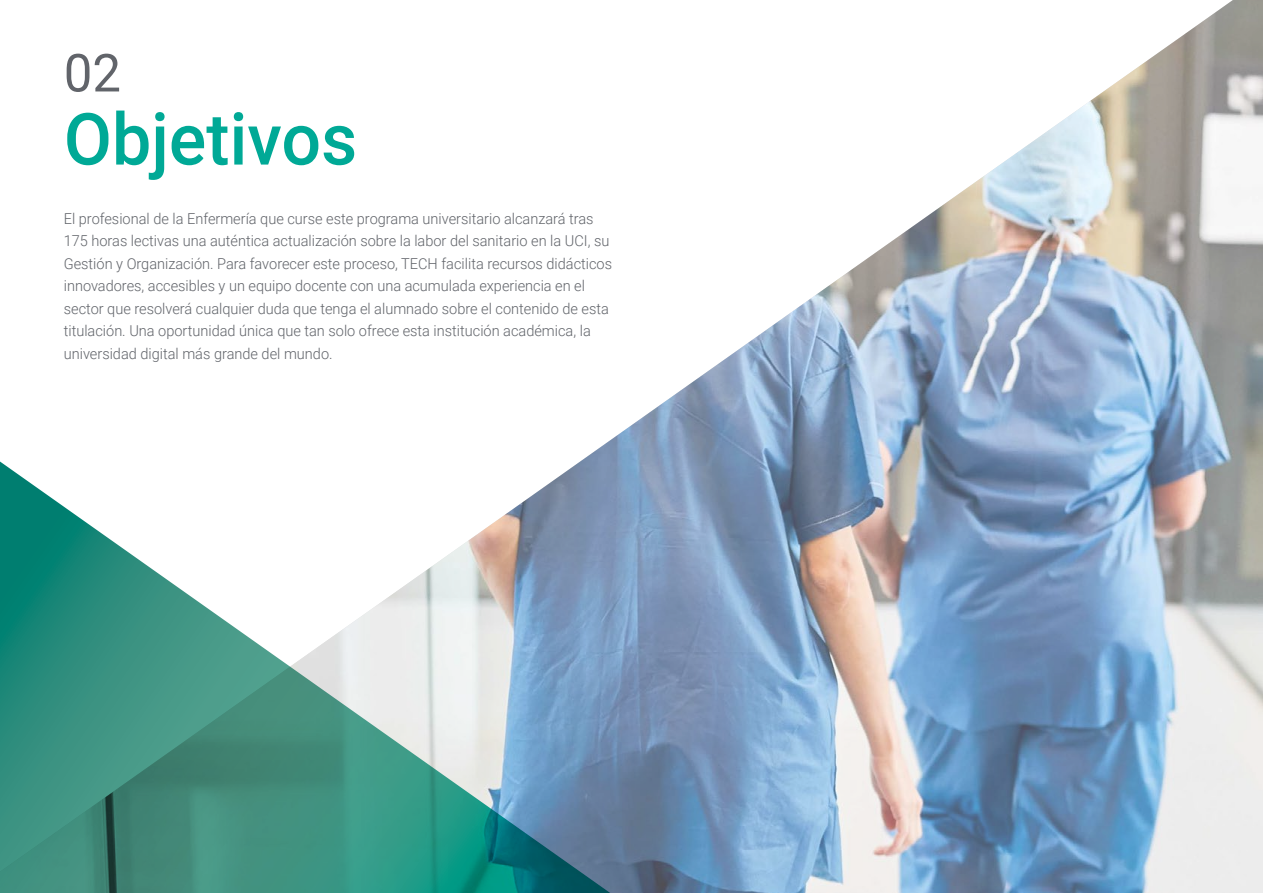
<style>
.page{position:relative;width:1263px;height:893px;background:#fff}
.page>*{position:absolute;margin:0;border:0;box-sizing:border-box;transform-origin:0 0}
.t1{font:500 72px "Roboto";color:#00a996}
.t2{font:52.5px "Roboto";color:#61646a}
.t3{font:300 15px/22.5px "Roboto";color:#61646a}
</style>
<div class="page">
<img style="left:602px;top:0;width:661px;height:893px">
<svg style="left:0;top:446px;width:640px;height:447px"></svg>
<h2 class="t2" style="left:64px;top:36px;width:59px">02</h2>
<h1 class="t1" style="left:64px;top:89px;width:295px">Objetivos</h1>
<p class="t3" style="left:64px;top:207px;width:550px">El profesional de la Enfermería que curse este programa universitario alcanzará tras 175 horas lectivas una auténtica actualización sobre la labor del sanitario en la UCI, su Gestión y Organización. Para favorecer este proceso, TECH facilita recursos didácticos innovadores, accesibles y un equipo docente con una acumulada experiencia en el sector que resolverá cualquier duda que tenga el alumnado sobre el contenido de esta titulación. Una oportunidad única que tan solo ofrece esta institución académica, la universidad digital más grande del mundo.</p>
</div>
